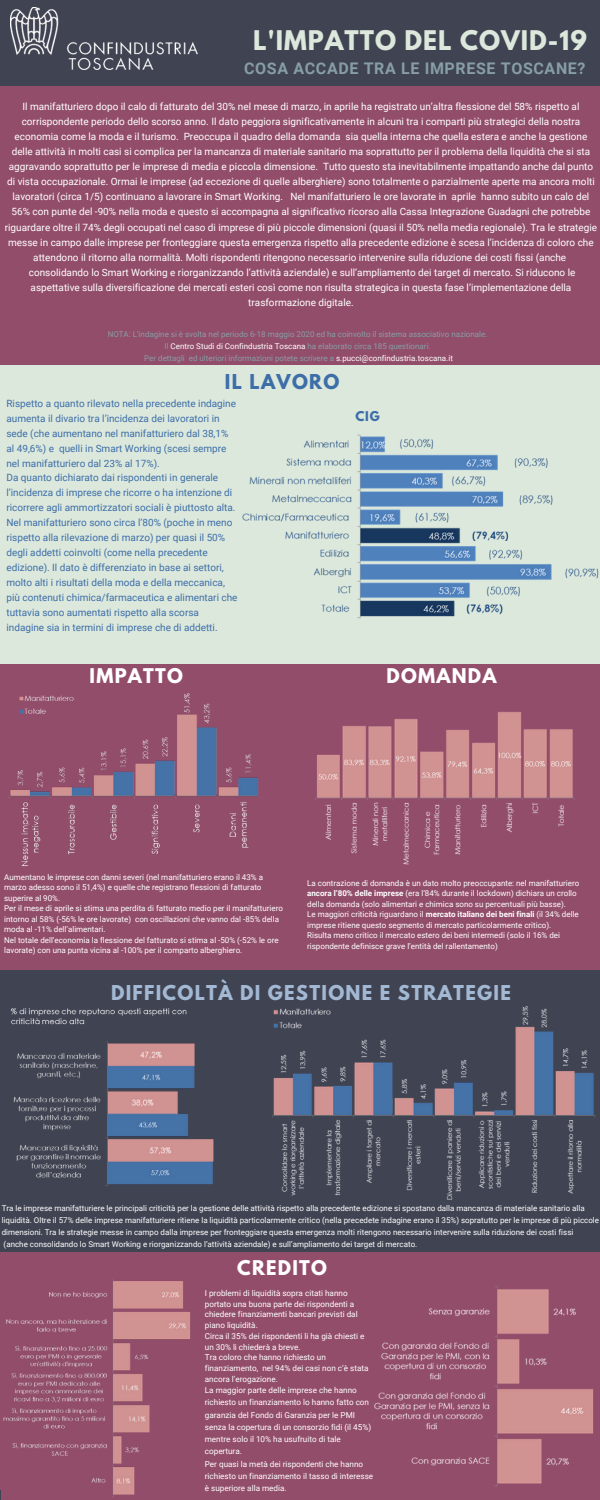
<style>
.page{position:relative;width:600px;height:1500px;background:#404352}
.page>*{position:absolute;margin:0;border:0;box-sizing:border-box;transform-origin:0 0}
.t1{font:700 24px "League Spartan";letter-spacing:.04em;color:#dce8dc}
.t2{font:700 18.2px "League Spartan";letter-spacing:.07em;color:#a2b8d3}
.t3{font:700 18.2px "League Spartan";letter-spacing:.07em;color:#3d6ea8}
.t4{font:700 18px "League Spartan";letter-spacing:.07em;color:#fff}
.t5{font:700 16px "Roboto";letter-spacing:.04em;color:#879ea6}
.t6{font:700 12px "League Spartan";color:#3d6ea8}
.t7{font:10px/15.1px "Roboto";color:#fff;text-align:center}
.t8{font:10px/15px "Roboto";color:#3d6ea8}
.t9{font:8.2px/10.7px "Roboto";color:#fff}
.t10{font:8px/10.5px "Roboto";color:#fff}
.t11{font:8px/12px "Roboto";color:#879ea6;text-align:center}
.s1{color:#fff}
.s2{font-weight:700}
</style>
<div class="page">
<div style="left:300px;top:365px;width:300px;height:302px;background:#dce8dc"></div>
<div style="left:0;top:365px;width:315px;height:325px;background:#dce8dc"></div>
<div style="left:0;top:86px;width:600px;height:237px;background:#924d6a"></div>
<div style="left:1px;top:128px;width:599px;height:237px;background:#924d6a"></div>
<div style="left:295px;top:664px;width:305px;height:306px;background:#924d6a"></div>
<div style="left:0;top:664px;width:306px;height:306px;background:#924d6a"></div>
<div style="left:1px;top:1252px;width:599px;height:237px;background:#924d6a"></div>
<div style="left:371px;top:1270px;width:229px;height:230px;background:#924d6a"></div>
<div style="left:1px;top:1270px;width:229px;height:230px;background:#924d6a"></div>
<div style="left:218px;top:1270px;width:230px;height:230px;background:#924d6a"></div>
<img style="left:11px;top:8px;width:187px;height:61px">
<img style="left:242px;top:434px;width:357px;height:185px">
<img style="left:9px;top:693px;width:251px;height:173px">
<img style="left:315px;top:712px;width:260px;height:153px">
<img style="left:272px;top:1006px;width:324px;height:194px">
<img style="left:10px;top:1008px;width:204px;height:178px">
<img style="left:0;top:1273px;width:190px;height:224px">
<img style="left:374px;top:1286px;width:219px;height:201px">
<h1 class="t1" style="left:253px;top:28px;width:335px">L'IMPATTO DEL COVID-19</h1>
<h3 class="t5" style="left:244px;top:60px;width:343px">COSA ACCADE TRA LE IMPRESE TOSCANE?</h3>
<p class="t7" style="left:5px;top:99px;width:594px">Il manifatturiero dopo il calo di fatturato del 30% nel mese di marzo, in aprile ha registrato un’altra flessione del 58% rispetto al corrispondente periodo dello scorso anno. Il dato peggiora significativamente in alcuni tra i comparti più strategici della nostra economia come la moda e il turismo. Preoccupa il quadro della domanda sia quella interna che quella estera e anche la gestione delle attività in molti casi si complica per la mancanza di materiale sanitario ma soprattutto per il problema della liquidità che si sta aggravando soprattutto per le imprese di media e piccola dimensione. Tutto questo sta inevitabilmente impattando anche dal punto di vista occupazionale. Ormai le imprese (ad eccezione di quelle alberghiere) sono totalmente o parzialmente aperte ma ancora molti lavoratori (circa 1/5) continuano a lavorare in Smart Working. Nel manifatturiero le ore lavorate in aprile hanno subito un calo del 56% con punte del -90% nella moda e questo si accompagna al significativo ricorso alla Cassa Integrazione Guadagni che potrebbe riguardare oltre il 74% degli occupati nel caso di imprese di più piccole dimensioni (quasi il 50% nella media regionale). Tra le strategie messe in campo dalle imprese per fronteggiare questa emergenza rispetto alla precedente edizione è scesa l’incidenza di coloro che attendono il ritorno alla normalità. Molti rispondenti ritengono necessario intervenire sulla riduzione dei costi fissi (anche consolidando lo Smart Working e riorganizzando l’attività aziendale) e sull’ampliamento dei target di mercato. Si riducono le aspettative sulla diversificazione dei mercati esteri così come non risulta strategica in questa fase l’implementazione della trasformazione digitale.</p>
<p class="t11" style="left:108px;top:328px;width:381px">NOTA: L’indagine si è svolta nel periodo 6-18 maggio 2020 ed ha coinvolto il sistema associativo nazionale.<br>Il <span class="s1">Centro Studi di Confindustria Toscana</span> ha elaborato circa 185 questionari.<br>Per dettagli ed ulteriori informazioni potete scrivere a <span class="s1">s.pucci@confindustria.toscana.it</span></p>
<h2 class="t3" style="left:225px;top:372px;width:116px">IL LAVORO</h2>
<p class="t8" style="left:6px;top:396px;width:233px">Rispetto a quanto rilevato nella precedente indagine aumenta il divario tra l’incidenza dei lavoratori in sede (che aumentano nel manifatturiero dal 38,1% al 49,6%) e quelli in Smart Working (scesi sempre nel manifatturiero dal 23% al 17%).<br>Da quanto dichiarato dai rispondenti in generale l’incidenza di imprese che ricorre o ha intenzione di ricorrere agli ammortizzatori sociali è piuttosto alta.<br>Nel manifatturiero sono circa l’80% (poche in meno rispetto alla rilevazione di marzo) per quasi il 50% degli addetti coinvolti (come nella precedente edizione). Il dato è differenziato in base ai settori, molto alti i risultati della moda e della meccanica, più contenuti chimica/farmaceutica e alimentari che tuttavia sono aumentati rispetto alla scorsa indagine sia in termini di imprese che di addetti.</p>
<h3 class="t4" style="left:90px;top:667px;width:95px">IMPATTO</h3>
<p class="t6" style="left:355px;top:410px;width:26px">CIG</p>
<h3 class="t4" style="left:387px;top:667px;width:112px">DOMANDA</h3>
<p class="t10" style="left:4px;top:872px;width:280px">Aumentano le imprese con danni severi (nel manifatturiero erano il 43% a marzo adesso sono il 51,4%) e quelle che registrano flessioni di fatturato superire al 90%.<br>Per il mese di aprile si stima una perdita di fatturato medio per il manifatturiero intorno al 58% (-56% le ore lavorate) con oscillazioni che vanno dal -85% della moda al -11% dell’alimentari.<br>Nel totale dell’economia la flessione del fatturato si stima al -50% (-52% le ore lavorate) con una punta vicina al -100% per il comparto alberghiero.</p>
<p class="t10" style="left:307px;top:878px;width:274px">La contrazione di domanda è un dato molto preoccupante: nel manifatturiero <span class="s2">ancora l’80% delle imprese</span> (era l’84% durante il lockdown) dichiara un crollo della domanda (solo alimentari e chimica sono su percentuali più basse).<br>Le maggiori criticità riguardano il <span class="s2">mercato italiano dei beni finali</span> (il 34% delle imprese ritiene questo segmento di mercato particolarmente critico).<br>Risulta meno critico il mercato estero dei beni intermedi (solo il 16% dei rispondente definisce grave l’entità del rallentamento)</p>
<h2 class="t2" style="left:111px;top:983px;width:401px">DIFFICOLTÀ DI GESTIONE E STRATEGIE</h2>
<p class="t10" style="left:2px;top:1202px;width:599px;line-height:12px">Tra le imprese manifatturiere le principali criticità per la gestione delle attività rispetto alla precedente edizione si spostano dalla mancanza di materiale sanitario alla liquidità. Oltre il 57% delle imprese manifatturiere ritiene la liquidità particolarmente critico (nella precedete indagine erano il 35%) sopratutto per le imprese di più piccole dimensioni. Tra le strategie messe in campo dalla imprese per fronteggiare questa emergenza molti ritengono necessario intervenire sulla riduzione dei costi fissi (anche consolidando lo Smart Working e riorganizzando l’attività aziendale) e sull’ampliamento dei target di mercato.</p>
<h3 class="t4" style="left:237px;top:1259px;width:91px">CREDITO</h3>
<p class="t9" style="left:205px;top:1288px;width:165px">I problemi di liquidità sopra citati hanno portato una buona parte dei rispondenti a chiedere finanziamenti bancari previsti dal piano liquidità.<br>Circa il 35% dei rispondenti li ha già chiesti e un 30% li chiederà a breve.<br>Tra coloro che hanno richiesto un finanziamento, nel 94% dei casi non c’è stata ancora l’erogazione.</p>
<p class="t9" style="left:205px;top:1384px;width:170px;line-height:12.2px">La maggior parte delle imprese che hanno richiesto un finanziamento lo hanno fatto con garanzia del Fondo di Garanzia per le PMI senza la copertura di un consorzio fidi (il 45%) mentre solo il 10% ha usufruito di tale copertura.<br>Per quasi la metà dei rispondenti che hanno richiesto un finanziamento il tasso di interesse è superiore alla media.</p>
</div>
